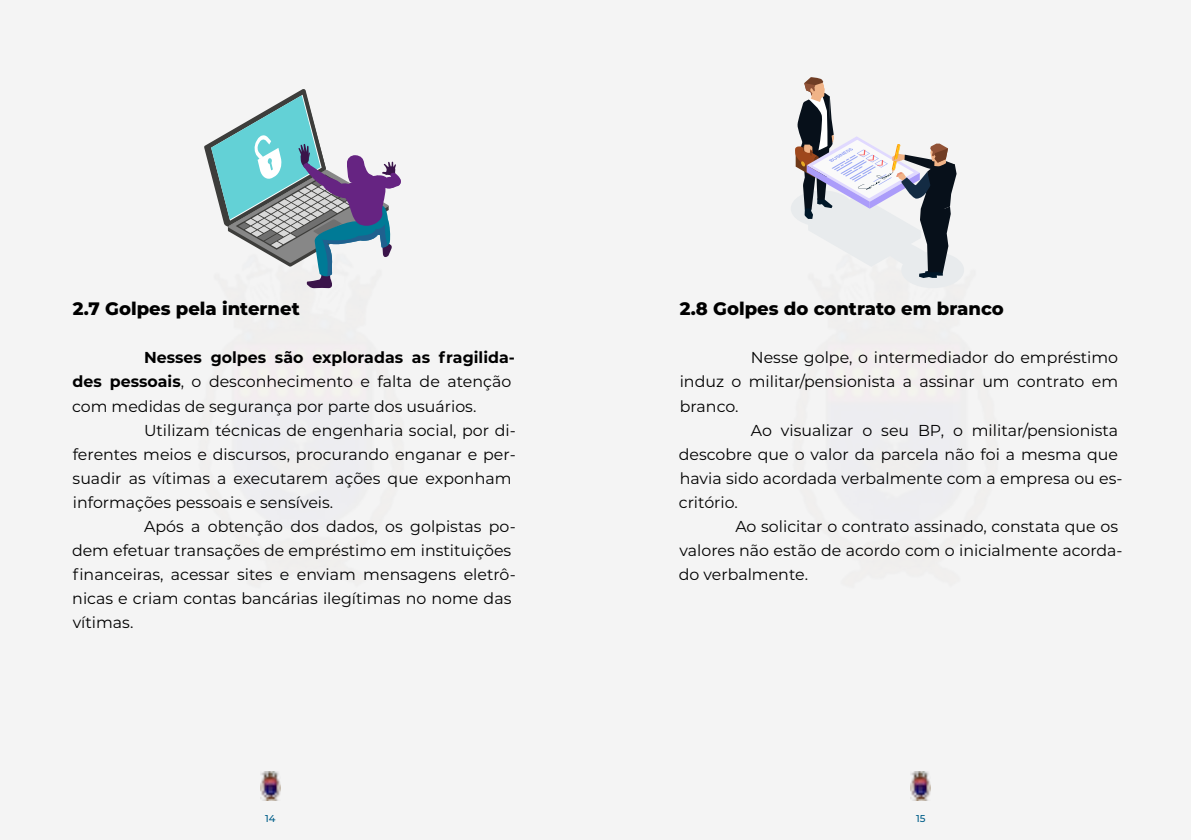
<style>
.page{position:relative;width:1191px;height:840px;background:#fff}
.page>*{position:absolute;margin:0;border:0;box-sizing:border-box;transform-origin:0 0}
.t1{font:800 18px "Montserrat";color:#000}
.t2{font:15.8px "Montserrat";color:#000}
.t3{font:700 15.8px "Montserrat";color:#000}
.t4{font:500 10px "Montserrat";color:#005e89}
.s1{font-weight:700}
</style>
<div class="page">
<div style="left:0;top:0;width:1191px;height:839px;background:#f4f4f4"></div>
<img style="left:911px;top:771px;width:19px;height:28px">
<img style="left:260px;top:771px;width:20px;height:28px">
<svg style="left:204px;top:89px;width:197px;height:199px"></svg>
<svg style="left:791px;top:77px;width:173px;height:211px"></svg>
<p class="t1" style="left:73px;top:295px;width:228px">2.7 Golpes pela internet</p>
<p class="t3" style="left:144px;top:346px;width:372px">Nesses golpes são exploradas as fragilida-</p>
<p class="t2" style="left:72px;top:371px;width:440px"><span class="s1">des pessoais</span>, o desconhecimento e falta de atenção</p>
<p class="t2" style="left:72px;top:395px;width:406px">com medidas de segurança por parte dos usuários.</p>
<p class="t2" style="left:144px;top:419px;width:373px">Utilizam técnicas de engenharia social, por di-</p>
<p class="t2" style="left:73px;top:443px;width:444px">ferentes meios e discursos, procurando enganar e per-</p>
<p class="t2" style="left:73px;top:467px;width:440px">suadir as vítimas a executarem ações que exponham</p>
<p class="t2" style="left:73px;top:491px;width:262px">informações pessoais e sensíveis.</p>
<p class="t2" style="left:144px;top:515px;width:373px">Após a obtenção dos dados, os golpistas po-</p>
<p class="t2" style="left:72px;top:539px;width:441px">dem efetuar transações de empréstimo em instituições</p>
<p class="t2" style="left:73px;top:563px;width:444px">financeiras, acessar sites e enviam mensagens eletrô-</p>
<p class="t2" style="left:72px;top:587px;width:440px">nicas e criam contas bancárias ilegítimas no nome das</p>
<p class="t2" style="left:73px;top:611px;width:62px">vítimas.</p>
<p class="t1" style="left:679px;top:295px;width:326px">2.8 Golpes do contrato em branco</p>
<p class="t2" style="left:751px;top:347px;width:369px">Nesse golpe, o intermediador do empréstimo</p>
<p class="t2" style="left:679px;top:371px;width:440px">induz o militar/pensionista a assinar um contrato em</p>
<p class="t2" style="left:679px;top:395px;width:60px">branco.</p>
<p class="t2" style="left:751px;top:419px;width:369px">Ao visualizar o seu BP, o militar/pensionista</p>
<p class="t2" style="left:679px;top:443px;width:441px">descobre que o valor da parcela não foi a mesma que</p>
<p class="t2" style="left:679px;top:467px;width:444px">havia sido acordada verbalmente com a empresa ou es-</p>
<p class="t2" style="left:679px;top:491px;width:60px">critório.</p>
<p class="t2" style="left:735px;top:515px;width:384px">Ao solicitar o contrato assinado, constata que os</p>
<p class="t2" style="left:679px;top:539px;width:444px">valores não estão de acordo com o inicialmente acorda-</p>
<p class="t2" style="left:679px;top:563px;width:131px">do verbalmente.</p>
<p class="t4" style="left:265px;top:810px;width:12px">14</p>
<p class="t4" style="left:916px;top:810px;width:11px">15</p>
</div>
